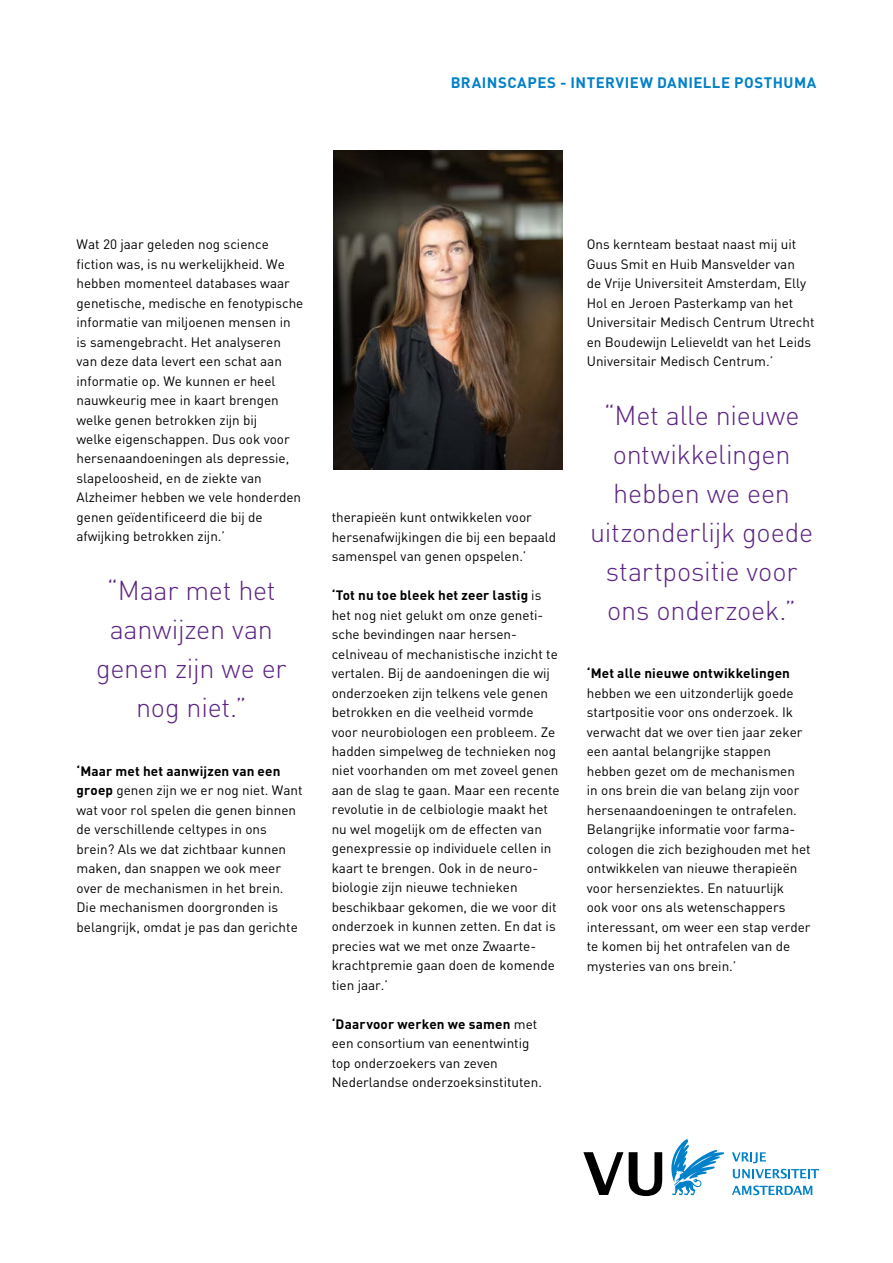
<style>
.page{position:relative;width:893px;height:1263px;background:#fff}
.page>*{position:absolute;margin:0;border:0;box-sizing:border-box;transform-origin:0 0}
.t1{font:300 27px/39px "DIN Pro";letter-spacing:-.01em;color:#5c2483;text-align:center}
.t2{font:700 15px "DIN Pro";letter-spacing:.03em;color:#0081c9}
.t3{font:13.5px/19.5px "DIN Pro";color:#000}
.t4{font:700 13.5px "DIN Pro";letter-spacing:.01em;color:#000}
.s1{font-weight:700}
</style>
<div class="page">
<img style="left:333px;top:151px;width:230px;height:318px">
<svg style="left:583px;top:1152px;width:40px;height:43px"></svg>
<svg style="left:629px;top:1152px;width:33px;height:44px"></svg>
<svg style="left:671px;top:1139px;width:53px;height:56px"></svg>
<svg style="left:732px;top:1152px;width:34px;height:11px"></svg>
<svg style="left:733px;top:1169px;width:86px;height:9px"></svg>
<svg style="left:732px;top:1185px;width:80px;height:10px"></svg>
<p class="t2" style="left:451px;top:70px;width:367px">BRAINSCAPES - INTERVIEW DANIELLE POSTHUMA</p>
<p class="t3" style="left:77px;top:233px;width:228px">Wat 20 jaar geleden nog science fiction was, is nu werkelijkheid. We hebben momenteel databases waar genetische, medische en fenotypische informatie van miljoenen mensen in is samengebracht. Het analyseren van deze data levert een schat aan informatie op. We kunnen er heel nauwkeurig mee in kaart brengen welke genen betrokken zijn bij<br>welke eigenschappen. Dus ook voor hersenaandoeningen als depressie, slapeloosheid, en de ziekte van Alzheimer hebben we vele honderden genen geïdentificeerd die bij de afwijking betrokken zijn.’</p>
<h1 class="t1" style="left:96px;top:568px;width:192px">“Maar met het aanwijzen van genen zijn we er nog niet.”</h1>
<p class="t3" style="left:77px;top:760px;width:228px"><span class="s1">‘Maar met het aanwijzen van een groep</span> genen zijn we er nog niet. Want wat voor rol spelen die genen binnen de verschillende celtypes in ons brein? Als we dat zichtbaar kunnen maken, dan snappen we ook meer over de mechanismen in het brein.<br>Die mechanismen doorgronden is belangrijk, omdat je pas dan gerichte</p>
<p class="t3" style="left:332px;top:506px;width:226px">therapieën kunt ontwikkelen voor hersenafwijkingen die bij een bepaald samenspel van genen opspelen.’</p>
<p class="t3" style="left:332px;top:584px;width:229px"><span class="s1">‘Tot nu toe bleek het zeer lastig</span> is het nog niet gelukt om onze geneti&shy;sche bevindingen naar hersen&shy;celniveau of mechanistische inzicht te vertalen. Bij de aandoeningen die wij onderzoeken zijn telkens vele genen betrokken en die veelheid vormde voor neurobiologen een probleem. Ze hadden simpelweg de technieken nog niet voorhanden om met zoveel genen aan de slag te gaan. Maar een recente revolutie in de celbiologie maakt het nu wel mogelijk om de effecten van genexpressie op individuele cellen in kaart te brengen. Ook in de neuro&shy;biologie zijn nieuwe technieken beschikbaar gekomen, die we voor dit onderzoek in kunnen zetten. En dat is precies wat we met onze Zwaarte&shy;krachtpremie gaan doen de komende tien jaar.’</p>
<p class="t3" style="left:332px;top:1013px;width:212px"><span class="s1">‘Daarvoor werken we samen</span> met een consortium van eenentwintig top onderzoekers van zeven<br>Nederlandse onderzoeksinstituten.</p>
<p class="t3" style="left:587px;top:233px;width:229px">Ons kernteam bestaat naast mij uit Guus Smit en Huib Mansvelder van<br>de Vrije Universiteit Amsterdam, Elly Hol en Jeroen Pasterkamp van het Universitair Medisch Centrum Utrecht en Boudewijn Lelieveldt van het Leids Universitair Medisch Centrum.’</p>
<h1 class="t1" style="left:590px;top:393px;width:225px">“Met alle nieuwe ontwikkelingen hebben we een uitzonderlijk goede startpositie voor ons onderzoek.”</h1>
<p class="t4" style="left:587px;top:662px;width:205px">‘Met alle nieuwe ontwikkelingen</p>
<p class="t3" style="left:587px;top:682px;width:225px">hebben we een uitzonderlijk goede startpositie voor ons onderzoek. Ik verwacht dat we over tien jaar zeker een aantal belangrijke stappen hebben gezet om de mechanismen<br>in ons brein die van belang zijn voor hersenaandoeningen te ontrafelen.<br>Belangrijke informatie voor farma&shy;cologen die zich bezighouden met het ontwikkelen van nieuwe therapieën voor hersenziektes. En natuurlijk<br>ook voor ons als wetenschappers interessant, om weer een stap verder te komen bij het ontrafelen van de mysteries van ons brein.’</p>
</div>
